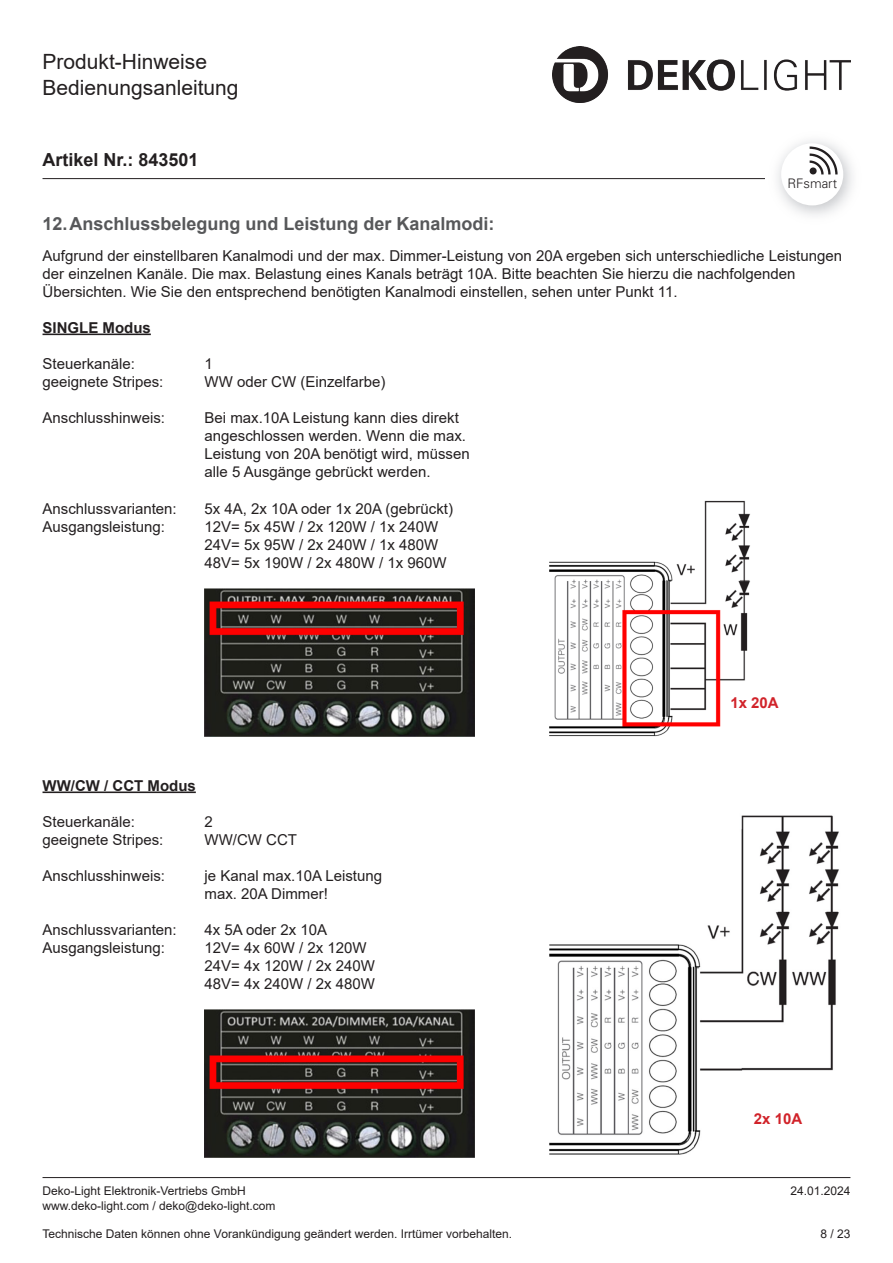
<style>
.page{position:relative;width:893px;height:1263px;background:#fff}
.page>*{position:absolute;margin:0;border:0;box-sizing:border-box;transform-origin:0 0}
.t1{font:21px/25.2px "Arial";color:#231f20}
.t2{font:700 18px "Arial";color:#57585a}
.t3{font:700 18px "Arial";color:#231f20}
.Lauftext{font:15px/18px "Arial";color:#231f20}
.Lauftext-2{font:700 15px "Arial";color:#231f20}
.Lauftext-3{font:700 15px "Arial";color:#d1232a}
.t4{font:300 13.2px "Univers";color:#231f20}
.t5{font:12px "Arial";color:#231f20}
</style>
<div class="page">
<hr style="left:43px;top:178px;width:807px;height:1px;background:#231f20">
<hr style="left:43px;top:1177px;width:807px;height:1px;background:#231f20">
<img style="left:553px;top:46px;width:297px;height:56px">
<img style="left:765px;top:140px;width:87px;height:75px">
<div style="left:781px;top:143px;width:62px;height:62px;background:#fff;border-radius:50%"></div>
<svg style="left:810px;top:146px;width:28px;height:28px"></svg>
<hr style="left:43px;top:334px;width:108px;height:1px;background:#231f20">
<hr style="left:43px;top:791px;width:153px;height:2px;background:#231f20">
<img style="left:550px;top:500px;width:200px;height:237px">
<img style="left:205px;top:589px;width:270px;height:148px">
<img style="left:550px;top:815px;width:289px;height:340px">
<img style="left:205px;top:1010px;width:270px;height:147px">
<h1 class="t1" style="left:43px;top:49px;width:198px">Produkt-Hinweise<br>Bedienungsanleitung</h1>
<p class="t3" style="left:43px;top:147px;width:158px">Artikel Nr.: 843501</p>
<p class="t4" style="left:787px;top:175px;width:51px">RFsmart</p>
<p class="t2" style="left:43px;top:211px;width:454px">12.Anschlussbelegung und Leistung der Kanalmodi:</p>
<p class="Lauftext" style="left:43px;top:246px;width:801px">Aufgrund der einstellbaren Kanalmodi und der max. Dimmer-Leistung von 20A ergeben sich unterschiedliche Leistungen der einzelnen Kanäle. Die max. Belastung eines Kanals beträgt 10A. Bitte beachten Sie hierzu die nachfolgenden<br>Übersichten. Wie Sie den entsprechend benötigten Kanalmodi einstellen, sehen unter Punkt 11.</p>
<p class="Lauftext-2" style="left:43px;top:317px;width:110px">SINGLE Modus</p>
<p class="Lauftext" style="left:43px;top:354px;width:94px">Steuerkanäle:</p>
<p class="Lauftext" style="left:205px;top:354px;width:10px">1</p>
<p class="Lauftext" style="left:43px;top:372px;width:122px">geeignete Stripes:</p>
<p class="Lauftext" style="left:205px;top:372px;width:182px">WW oder CW (Einzelfarbe)</p>
<p class="Lauftext" style="left:43px;top:408px;width:124px">Anschlusshinweis:</p>
<p class="Lauftext" style="left:205px;top:408px;width:256px">Bei max.10A Leistung kann dies direkt</p>
<p class="Lauftext" style="left:205px;top:426px;width:263px">angeschlossen werden. Wenn die max.</p>
<p class="Lauftext" style="left:205px;top:444px;width:267px">Leistung von 20A benötigt wird, müssen</p>
<p class="Lauftext" style="left:205px;top:462px;width:227px">alle 5 Ausgänge gebrückt werden.</p>
<p class="Lauftext" style="left:43px;top:499px;width:136px">Anschlussvarianten:</p>
<p class="Lauftext" style="left:205px;top:499px;width:250px">5x 4A, 2x 10A oder 1x 20A (gebrückt)</p>
<p class="Lauftext" style="left:43px;top:517px;width:124px">Ausgangsleistung:</p>
<p class="Lauftext" style="left:205px;top:517px;width:235px">12V= 5x 45W / 2x 120W / 1x 240W</p>
<p class="Lauftext" style="left:205px;top:535px;width:235px">24V= 5x 95W / 2x 240W / 1x 480W</p>
<p class="Lauftext" style="left:205px;top:553px;width:244px">48V= 5x 190W / 2x 480W / 1x 960W</p>
<p class="Lauftext-2" style="left:43px;top:775px;width:155px">WW/CW / CCT Modus</p>
<p class="Lauftext" style="left:43px;top:812px;width:94px">Steuerkanäle:</p>
<p class="Lauftext" style="left:205px;top:812px;width:10px">2</p>
<p class="Lauftext" style="left:43px;top:830px;width:122px">geeignete Stripes:</p>
<p class="Lauftext" style="left:205px;top:830px;width:94px">WW/CW CCT</p>
<p class="Lauftext" style="left:43px;top:866px;width:124px">Anschlusshinweis:</p>
<p class="Lauftext" style="left:205px;top:866px;width:179px">je Kanal max.10A Leistung</p>
<p class="Lauftext" style="left:205px;top:884px;width:125px">max. 20A Dimmer!</p>
<p class="Lauftext" style="left:43px;top:920px;width:136px">Anschlussvarianten:</p>
<p class="Lauftext" style="left:205px;top:920px;width:124px">4x 5A oder 2x 10A</p>
<p class="Lauftext" style="left:43px;top:938px;width:124px">Ausgangsleistung:</p>
<p class="Lauftext" style="left:205px;top:938px;width:164px">12V= 4x 60W / 2x 120W</p>
<p class="Lauftext" style="left:205px;top:956px;width:172px">24V= 4x 120W / 2x 240W</p>
<p class="Lauftext" style="left:205px;top:974px;width:172px">48V= 4x 240W / 2x 480W</p>
<p class="Lauftext-3" style="left:730px;top:692px;width:50px">1x 20A</p>
<p class="Lauftext-3" style="left:754px;top:1108px;width:50px">2x 10A</p>
<p class="t5" style="left:43px;top:1183px;width:205px">Deko-Light Elektronik-Vertriebs GmbH</p>
<p class="t5" style="left:790px;top:1183px;width:62px">24.01.2024</p>
<p class="t5" style="left:43px;top:1197px;width:234px">www.deko-light.com / deko@deko-light.com</p>
<p class="t5" style="left:43px;top:1226px;width:471px">Technische Daten können ohne Vorankündigung geändert werden. Irrtümer vorbehalten.</p>
<p class="t5" style="left:820px;top:1226px;width:32px">8 / 23</p>
</div>
